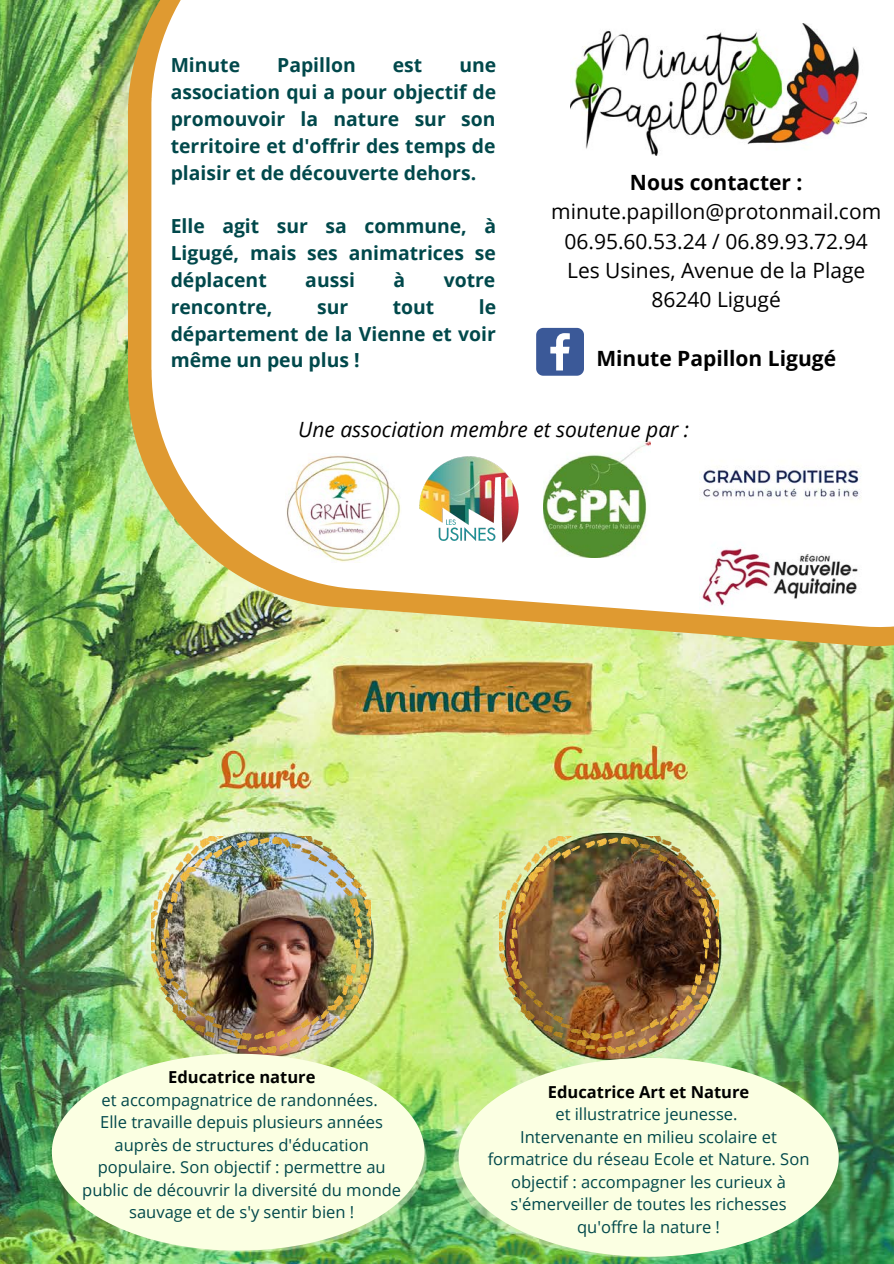
<style>
.page{position:relative;width:894px;height:1264px;background:#fff}
.page>*{position:absolute;margin:0;border:0;box-sizing:border-box;transform-origin:0 0}
.t1{font:21px "Open Sans";color:#000}
.t2{font:700 21px "Open Sans";color:#000}
.t3{font:italic 21px "Open Sans";color:#000}
.t4{font:700 19.35px/26.8px "Open Sans";color:#01484b;text-align:justify}
.t5{font:16.5px/22.5px "Open Sans";color:#01484b;text-align:center}
.t6{font:700 16.5px "Open Sans";color:#000}
</style>
<div class="page">
<img style="left:0;top:0;width:893px;height:1263px">
<img style="left:128px;top:0;width:765px;height:654px">
<svg style="left:151px;top:0;width:742px;height:634px"></svg>
<img style="left:570px;top:24px;width:296px;height:131px">
<svg style="left:536px;top:328px;width:47px;height:47px;background:#5e76aa"></svg>
<img style="left:286px;top:453px;width:115px;height:109px">
<img style="left:417px;top:455px;width:103px;height:102px">
<img style="left:543px;top:441px;width:107px;height:116px">
<img style="left:699px;top:441px;width:162px;height:77px">
<img style="left:699px;top:531px;width:162px;height:81px">
<img style="left:52px;top:1053px;width:372px;height:197px">
<img style="left:458px;top:1057px;width:380px;height:199px">
<img style="left:152px;top:836px;width:218px;height:217px">
<img style="left:500px;top:836px;width:218px;height:217px">
<p class="t4" style="left:171px;top:51px;width:71px">Minute</p>
<p class="t4" style="left:277px;top:51px;width:80px">Papillon</p>
<p class="t4" style="left:393px;top:51px;width:31px">est</p>
<p class="t4" style="left:171px;top:51px;width:327px;text-indent:288px">une association qui a pour objectif de promouvoir la nature sur son territoire et d'offrir des temps de plaisir et de découverte dehors.</p>
<p class="t4" style="left:171px;top:212px;width:327px">Elle agit sur sa commune, à Ligugé, mais ses animatrices se déplacent</p>
<p class="t4" style="left:305px;top:266px;width:51px">aussi</p>
<p class="t4" style="left:393px;top:266px;width:13px">à</p>
<p class="t4" style="left:443px;top:266px;width:53px">votre</p>
<p class="t4" style="left:171px;top:293px;width:327px;text-indent:308px">le département de la Vienne et voir même un peu plus !</p>
<p class="t4" style="left:171px;top:293px;width:103px">rencontre,</p>
<p class="t4" style="left:317px;top:293px;width:33px">sur</p>
<p class="t4" style="left:392px;top:293px;width:43px">tout</p>
<p class="t2" style="left:629px;top:168px;width:174px">Nous contacter :</p>
<p class="t1" style="left:551px;top:197px;width:331px">minute.papillon@protonmail.com</p>
<p class="t1" style="left:564px;top:226px;width:305px">06.95.60.53.24 / 06.89.93.72.94</p>
<p class="t1" style="left:567px;top:255px;width:299px">Les Usines, Avenue de la Plage</p>
<p class="t1" style="left:651px;top:285px;width:131px">86240 Ligugé</p>
<p class="t2" style="left:596px;top:343px;width:241px">Minute Papillon Ligugé</p>
<p class="t3" style="left:298px;top:415px;width:392px">Une association membre et soutenue par :</p>
<p class="t6" style="left:168px;top:1065px;width:149px">Educatrice nature</p>
<p class="t5" style="left:101px;top:1088px;width:278px">et accompagnatrice de randonnées.</p>
<p class="t5" style="left:82px;top:1110px;width:320px">Elle travaille depuis plusieurs années auprès de structures d'éducation populaire. Son objectif : permettre au public de découvrir la diversité du monde sauvage et de s'y sentir bien !</p>
<p class="t6" style="left:547px;top:1080px;width:203px">Educatrice Art et Nature</p>
<p class="t5" style="left:555px;top:1102px;width:183px">et illustratrice jeunesse.</p>
<p class="t5" style="left:487px;top:1125px;width:323px">Intervenante en milieu scolaire et formatrice du réseau Ecole et Nature. Son objectif : accompagner les curieux à s'émerveiller de toutes les richesses qu'offre la nature !</p>
</div>
